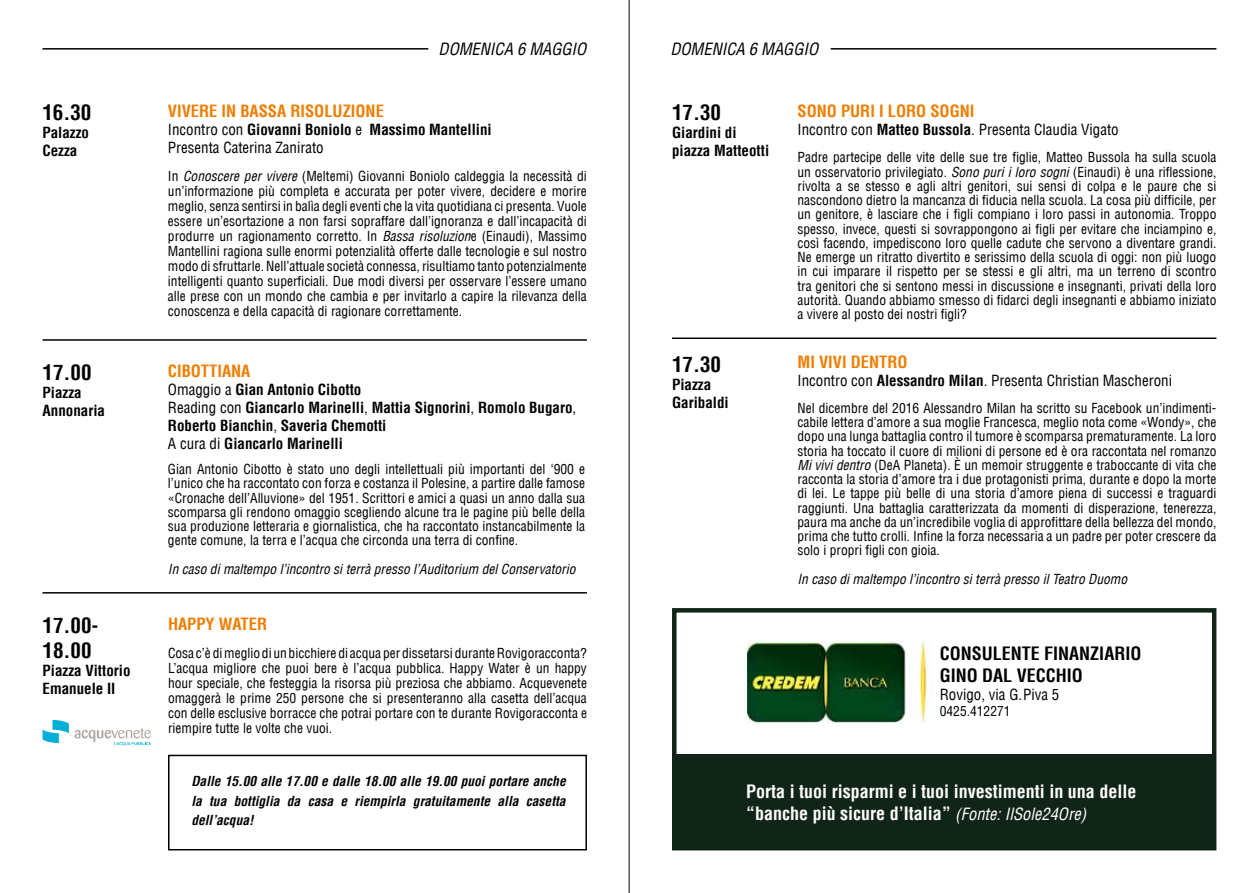
<style>
.page{position:relative;width:1259px;height:893px;background:#fff}
.page>*{position:absolute;margin:0;border:0;box-sizing:border-box;transform-origin:0 0}
.t1{font:700 condensed 21px "Helvetica LT";color:#000}
.t2{font:700 condensed 18px/21.6px "Helvetica LT";color:#fff}
.t3{font:700 condensed 18px/21.6px "Helvetica LT";color:#000}
.t4{font:700 condensed 16.5px "Helvetica LT";color:#ef7d00}
.t5{font:italic condensed 16.5px "Helvetica LT";color:#000}
.t6{font:700 condensed 15px/18px "Helvetica LT";color:#000}
.t7{font:condensed 15px/18px "Helvetica LT";color:#000}
.t8{font:condensed 13.5px/14.2px "Helvetica LT";color:#000;text-align:justify}
.t9{font:italic 700 condensed 13.5px/19.5px "Helvetica LT";color:#000;text-align:justify}
.t10{font:italic condensed 13.5px "Helvetica LT";color:#000}
.s1{font-weight:700}
.s2{font-style:italic}
.s3{font-weight:400}
.s4{font-weight:400;font-style:italic;font-size:16.5px}
</style>
<div class="page">
<hr style="left:43px;top:48px;width:385px;height:2px;background:#000">
<hr style="left:43px;top:339px;width:544px;height:2px;background:#000">
<hr style="left:43px;top:592px;width:544px;height:2px;background:#000">
<svg style="left:43px;top:720px;width:108px;height:26px"></svg>
<div style="left:168px;top:755px;width:419px;height:95px;border:2px solid #000"></div>
<hr style="left:830px;top:48px;width:386px;height:2px;background:#000">
<hr style="left:672px;top:337px;width:544px;height:2px;background:#000">
<div style="left:672px;top:754px;width:544px;height:96px;background:#102517"></div>
<div style="left:672px;top:608px;width:544px;height:242px;border:4px solid #102517"></div>
<img style="left:747px;top:640px;width:180px;height:82px">
<hr style="left:629px;top:0;width:1px;height:893px;background:#000">
<h1 class="t1" style="left:42px;top:100px;width:50px">16.30</h1>
<p class="t6" style="left:42px;top:124px;width:48px">Palazzo<br>Cezza</p>
<h1 class="t1" style="left:43px;top:359px;width:50px">17.00</h1>
<p class="t6" style="left:43px;top:383px;width:64px">Piazza<br>Annonaria</p>
<p class="t5" style="left:438px;top:38px;width:149px">DOMENICA 6 MAGGIO</p>
<p class="t4" style="left:168px;top:101px;width:217px">VIVERE IN BASSA RISOLUZIONE</p>
<p class="t7" style="left:168px;top:120px;width:325px">Incontro con <span class="s1">Giovanni Boniolo</span> e <span class="s1">Massimo Mantellini<br></span>Presenta Caterina Zanirato</p>
<p class="t8" style="left:168px;top:169px;width:420px;line-height:15px">In <span class="s2">Conoscere per vivere</span> (Meltemi) Giovanni Boniolo caldeggia la necessità di un’informazione più completa e accurata per poter vivere, decidere e morire meglio, senza sentirsi in balìa degli eventi che la vita quotidiana ci presenta. Vuole essere un’esortazione a non farsi sopraffare dall’ignoranza e dall’incapacità di produrre un ragionamento corretto. In <span class="s2">Bassa risoluzion</span>e (Einaudi), Massimo Mantellini ragiona sulle enormi potenzialità offerte dalle tecnologie e sul nostro modo di sfruttarle. Nell’attuale società connessa, risultiamo tanto potenzialmente intelligenti quanto superficiali. Due modi diversi per osservare l’essere umano alle prese con un mondo che cambia e per invitarlo a capire la rilevanza della conoscenza e della capacità di ragionare correttamente.</p>
<p class="t4" style="left:168px;top:360px;width:84px">CIBOTTIANA</p>
<p class="t6" style="left:168px;top:380px;width:410px"><span class="s3">Omaggio a</span> Gian Antonio Cibotto<br><span class="s3">Reading con</span> Giancarlo Marinelli<span class="s3">,</span> Mattia Signorini<span class="s3">,</span> Romolo Bugaro<span class="s3">, </span>Roberto Bianchin<span class="s3">,</span> Saveria Chemotti<br><span class="s3">A cura di</span> Giancarlo Marinelli</p>
<p class="t8" style="left:168px;top:462px;width:419px">Gian Antonio Cibotto è stato uno degli intellettuali più importanti del ‘900 e l’unico che ha raccontato con forza e costanza il Polesine, a partire dalle famose «Cronache dell’Alluvione» del 1951. Scrittori e amici a quasi un anno dalla sua scomparsa gli rendono omaggio scegliendo alcune tra le pagine più belle della sua produzione letteraria e giornalistica, che ha raccontato instancabilmente la gente comune, la terra e l’acqua che circonda una terra di confine.</p>
<p class="t10" style="left:168px;top:560px;width:409px">In caso di maltempo l’incontro si terrà presso l’Auditorium del Conservatorio</p>
<h1 class="t1" style="left:43px;top:612px;width:57px">17.00-</h1>
<p class="t4" style="left:168px;top:613px;width:101px">HAPPY WATER</p>
<h1 class="t1" style="left:43px;top:637px;width:50px">18.00</h1>
<p class="t6" style="left:43px;top:662px;width:89px">Piazza Vittorio<br>Emanuele II</p>
<p class="t8" style="left:168px;top:646px;width:420px;line-height:15px">Cosa c’è di meglio di un bicchiere di acqua per dissetarsi durante Rovigoracconta?<br>L’acqua migliore che puoi bere è l’acqua pubblica. Happy Water è un happy hour speciale, che festeggia la risorsa più preziosa che abbiamo. Acquevenete omaggerà le prime 250 persone che si presenteranno alla casetta dell’acqua con delle esclusive borracce che potrai portare con te durante Rovigoracconta e riempire tutte le volte che vuoi.</p>
<p class="t9" style="left:191px;top:772px;width:376px">Dalle 15.00 alle 17.00 e dalle 18.00 alle 19.00 puoi portare anche la tua bottiglia da casa e riempirla gratuitamente alla casetta dell’acqua!</p>
<p class="t5" style="left:670px;top:38px;width:149px">DOMENICA 6 MAGGIO</p>
<h1 class="t1" style="left:672px;top:100px;width:50px">17.30</h1>
<p class="t6" style="left:672px;top:124px;width:99px">Giardini di piazza Matteotti</p>
<h1 class="t1" style="left:672px;top:351px;width:50px">17.30</h1>
<p class="t6" style="left:672px;top:375px;width:58px">Piazza<br>Garibaldi</p>
<p class="t4" style="left:797px;top:101px;width:178px">SONO PURI I LORO SOGNI</p>
<p class="t7" style="left:797px;top:120px;width:323px">Incontro con <span class="s1">Matteo Bussola</span>. Presenta Claudia Vigato</p>
<p class="t8" style="left:797px;top:150px;width:420px">Padre partecipe delle vite delle sue tre figlie, Matteo Bussola ha sulla scuola un osservatorio privilegiato. <span class="s2">Sono puri i loro sogni</span> (Einaudi) è una riflessione, rivolta a se stesso e agli altri genitori, sui sensi di colpa e le paure che si nascondono dietro la mancanza di fiducia nella scuola. La cosa più difficile, per un genitore, è lasciare che i figli compiano i loro passi in autonomia. Troppo spesso, invece, questi si sovrappongono ai figli per evitare che inciampino e, così facendo, impediscono loro quelle cadute che servono a diventare grandi.<br>Ne emerge un ritratto divertito e serissimo della scuola di oggi: non più luogo in cui imparare il rispetto per se stessi e gli altri, ma un terreno di scontro tra genitori che si sentono messi in discussione e insegnanti, privati della loro autorità. Quando abbiamo smesso di fidarci degli insegnanti e abbiamo iniziato a vivere al posto dei nostri figli?</p>
<p class="t4" style="left:797px;top:352px;width:112px">MI VIVI DENTRO</p>
<p class="t7" style="left:797px;top:372px;width:376px">Incontro con <span class="s1">Alessandro Milan</span>. Presenta Christian Mascheroni</p>
<p class="t8" style="left:797px;top:401px;width:420px">Nel dicembre del 2016 Alessandro Milan ha scritto su Facebook un’indimenti&shy;cabile lettera d’amore a sua moglie Francesca, meglio nota come «Wondy», che dopo una lunga battaglia contro il tumore è scomparsa prematuramente. La loro storia ha toccato il cuore di milioni di persone ed è ora raccontata nel romanzo <span class="s2">Mi vivi dentro</span> (DeA Planeta). È un memoir struggente e traboccante di vita che racconta la storia d’amore tra i due protagonisti prima, durante e dopo la morte di lei. Le tappe più belle di una storia d’amore piena di successi e traguardi raggiunti. Una battaglia caratterizzata da momenti di disperazione, tenerezza, paura ma anche da un’incredibile voglia di approfittare della bellezza del mondo, prima che tutto crolli. Infine la forza necessaria a un padre per poter crescere da solo i propri figli con gioia.</p>
<p class="t10" style="left:797px;top:571px;width:331px">In caso di maltempo l’incontro si terrà presso il Teatro Duomo</p>
<h2 class="t3" style="left:939px;top:643px;width:203px">CONSULENTE FINANZIARIO<br>GINO DAL VECCHIO</h2>
<p class="t7" style="left:939px;top:685px;width:121px">Rovigo, via G.Piva 5</p>
<p class="t8" style="left:939px;top:704px;width:72px">0425.412271</p>
<h2 class="t2" style="left:746px;top:781px;width:392px">Porta i tuoi risparmi e i tuoi investimenti in una delle “banche più sicure d’Italia” <span class="s4">(Fonte: IlSole24Ore)</span></h2>
</div>
